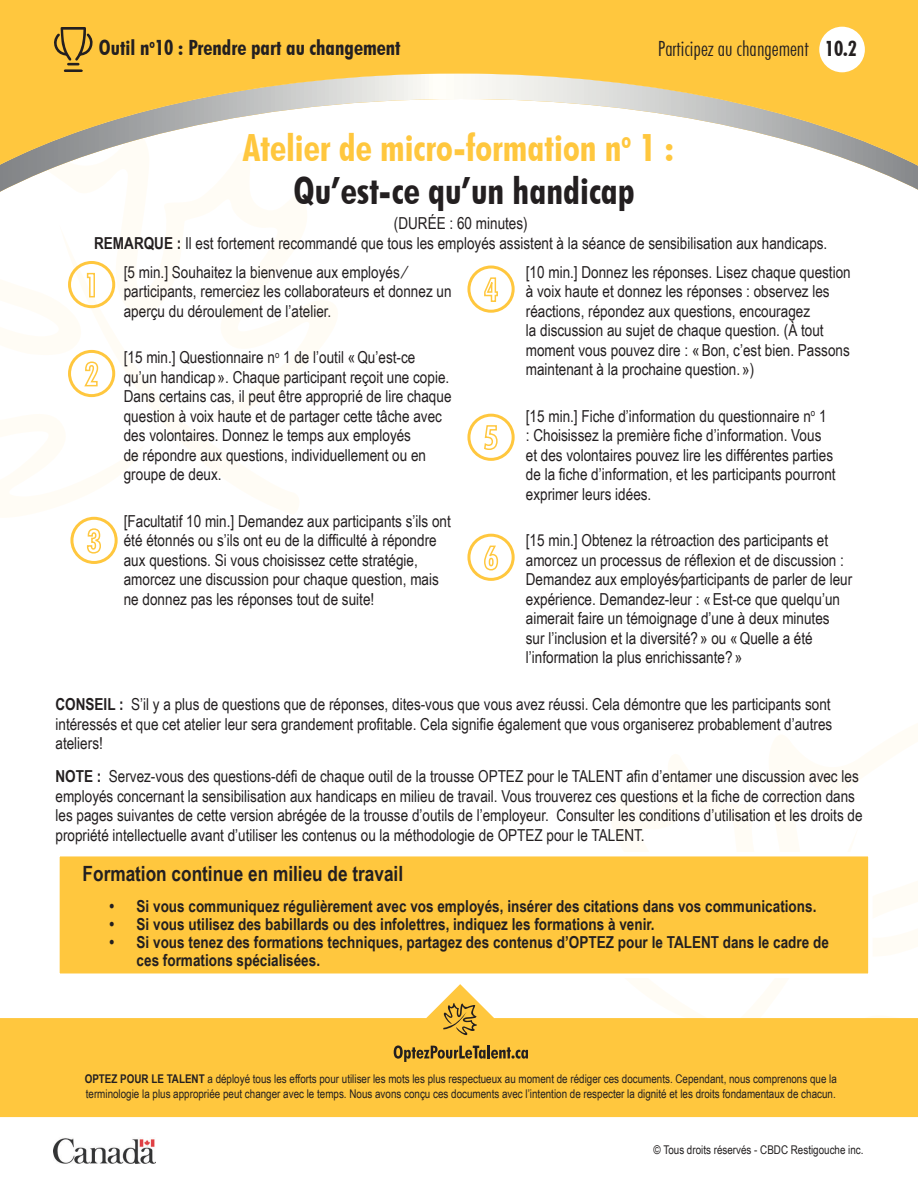
<style>
.page{position:relative;width:918px;height:1188px;background:#fff}
.page>*{position:absolute;margin:0;border:0;box-sizing:border-box;transform-origin:0 0}
.t1{font:700 condensed 37.5px "Futura BT";color:#ffc73e}
.t2{font:700 condensed 37.5px "Futura BT";color:#231f20}
.Body{font:700 21px "Arial Narrow";color:#231f20}
.t3{font:700 condensed 21px "Futura BT";color:#231f20}
.t4{font:300 condensed 21px "Futura BT";color:#231f20}
.Body-2{font:16.5px/19.5px "Arial Narrow";color:#231f20}
.t5{font:700 16.5px/18px "Arial Narrow";color:#231f20}
.t6{font:12px/15px "Arial Narrow";color:#231f20}
.t7{font:12px "Arial Narrow";color:#221f1f}
.s1{font-weight:700}
</style>
<div class="page">
<svg style="left:68px;top:261px;width:48px;height:257px"></svg>
<svg style="left:0;top:0;width:918px;height:180px;fill:#ffc73e"></svg>
<svg style="left:53px;top:27px;width:40px;height:45px;background:#c89d36"></svg>
<svg style="left:0;top:984px;width:918px;height:133px;fill:#ffc73e"></svg>
<svg style="left:443px;top:1003px;width:34px;height:33px"></svg>
<svg style="left:394px;top:1045px;width:134px;height:17px;background:#b28c33"></svg>
<img style="left:54px;top:1138px;width:101px;height:26px">
<svg style="left:86px;top:272px;width:10px;height:26px"></svg>
<div style="left:68px;top:261px;width:47px;height:47px;border:3px solid #ffc73e;border-radius:50%"></div>
<svg style="left:83px;top:361px;width:16px;height:27px"></svg>
<div style="left:68px;top:350px;width:47px;height:47px;border:3px solid #ffc73e;border-radius:50%"></div>
<svg style="left:86px;top:528px;width:15px;height:26px"></svg>
<div style="left:70px;top:517px;width:48px;height:47px;border:3px solid #ffc73e;border-radius:50%"></div>
<svg style="left:484px;top:277px;width:14px;height:25px"></svg>
<div style="left:467px;top:266px;width:48px;height:47px;border:3px solid #ffc73e;border-radius:50%"></div>
<svg style="left:484px;top:425px;width:14px;height:25px"></svg>
<div style="left:467px;top:414px;width:48px;height:47px;border:3px solid #ffc73e;border-radius:50%"></div>
<svg style="left:484px;top:545px;width:15px;height:26px"></svg>
<div style="left:467px;top:534px;width:48px;height:47px;border:3px solid #ffc73e;border-radius:50%"></div>
<div style="left:57px;top:853px;width:813px;height:123px;background:#ffc73e"></div>
<div style="left:55px;top:852px;width:818px;height:126px;border:4px solid #fff"></div>
<div style="left:819px;top:27px;width:46px;height:45px;background:#fff;border-radius:50%"></div>
<p class="t3" style="left:99px;top:35px;width:303px">Outil n<sup>o</sup>10 : Prendre part au changement</p>
<p class="t4" style="left:658px;top:36px;width:201px">Participez au changement <span class="s1">10.2</span></p>
<p class="t1" style="left:243px;top:125px;width:433px">Atelier de micro-formation n<sup>o</sup> 1 :</p>
<p class="t2" style="left:294px;top:167px;width:343px">Qu’est-ce qu’un handicap</p>
<p class="Body-2" style="left:94px;top:213px;width:735px;text-align:center">(DURÉE : 60 minutes)<br><span class="s1">REMARQUE :</span> Il est fortement recommandé que tous les employés assistent à la séance de sensibilisation aux handicaps.</p>
<p class="Body-2" style="left:124px;top:261px;width:329px">[5 min.] Souhaitez la bienvenue aux employés ∕ participants, remerciez les collaborateurs et donnez un aperçu du déroulement de l’atelier.</p>
<p class="Body-2" style="left:124px;top:347px;width:329px">[15 min.] Questionnaire n<sup>o</sup> 1 de l’outil «Qu’est-ce qu’un handicap ». Chaque participant reçoit une copie.<br>Dans certains cas, il peut être approprié de lire chaque question à voix haute et de partager cette tâche avec des volontaires. Donnez le temps aux employés<br>de répondre aux questions, individuellement ou en groupe de deux.</p>
<p class="Body-2" style="left:124px;top:510px;width:329px">[Facultatif 10 min.] Demandez aux participants s’ils ont été étonnés ou s’ils ont eu de la difficulté à répondre aux questions. Si vous choisissez cette stratégie, amorcez une discussion pour chaque question, mais ne donnez pas les réponses tout de suite!</p>
<p class="Body-2" style="left:526px;top:261px;width:326px">[10 min.] Donnez les réponses. Lisez chaque question à voix haute et donnez les réponses : observez les réactions, répondez aux questions, encouragez<br>la discussion au sujet de chaque question. (À tout moment vous pouvez dire : «Bon, c’est bien. Passons maintenant à la prochaine question. »)</p>
<p class="Body-2" style="left:526px;top:405px;width:311px">[15 min.] Fiche d’information du questionnaire n<sup>o</sup> 1<br>: Choisissez la première fiche d’information. Vous et des volontaires pouvez lire les différentes parties de la fiche d’information, et les participants pourront exprimer leurs idées.</p>
<p class="Body-2" style="left:526px;top:530px;width:328px">[15 min.] Obtenez la rétroaction des participants et amorcez un processus de réflexion et de discussion :<br>Demandez aux employés∕participants de parler de leur expérience. Demandez-leur : «Est-ce que quelqu’un aimerait faire un témoignage d’une à deux minutes sur l’inclusion et la diversité? » ou «Quelle a été l’information la plus enrichissante? »</p>
<p class="Body-2" style="left:56px;top:694px;width:778px;text-align:justify"><span class="s1">CONSEIL :</span> S’il y a plus de questions que de réponses, dites-vous que vous avez réussi. Cela démontre que les participants sont intéressés et que cet atelier leur sera grandement profitable. Cela signifie également que vous organiserez probablement d’autres ateliers!</p>
<p class="Body-2" style="left:56px;top:766px;width:809px"><span class="s1">NOTE :</span> Servez-vous des questions-défi de chaque outil de la trousse OPTEZ pour le TALENT afin d’entamer une discussion avec les employés concernant la sensibilisation aux handicaps en milieu de travail. Vous trouverez ces questions et la fiche de correction dans les pages suivantes de cette version abrégée de la trousse d’outils de l’employeur. Consulter les conditions d’utilisation et les droits de propriété intellectuelle avant d’utiliser les contenus ou la méthodologie de OPTEZ pour le TALENT.</p>
<p class="Body" style="left:83px;top:858px;width:322px">Formation continue en milieu de travail</p>
<p class="t5" style="left:110px;top:897px;width:708px">• Si vous communiquez régulièrement avec vos employés, insérer des citations dans vos communications.</p>
<p class="t5" style="left:110px;top:915px;width:547px">• Si vous utilisez des babillards ou des infolettres, indiquez les formations à venir.</p>
<p class="t5" style="left:137px;top:933px;width:694px;text-indent:-27px">• Si vous tenez des formations techniques, partagez des contenus d’OPTEZ pour le TALENT dans le cadre de ces formations spécialisées.</p>
<p class="t6" style="left:85px;top:1071px;width:754px"><span class="s1">OPTEZ POUR LE TALENT</span> a déployé tous les efforts pour utiliser les mots les plus respectueux au moment de rédiger ces documents. Cependant, nous comprenons que la terminologie la plus appropriée peut changer avec le temps. Nous avons conçu ces documents avec l’intention de respecter la dignité et les droits fondamentaux de chacun.</p>
<p class="t7" style="left:654px;top:1141px;width:211px">© Tous droits réservés - CBDC Restigouche inc.</p>
</div>
